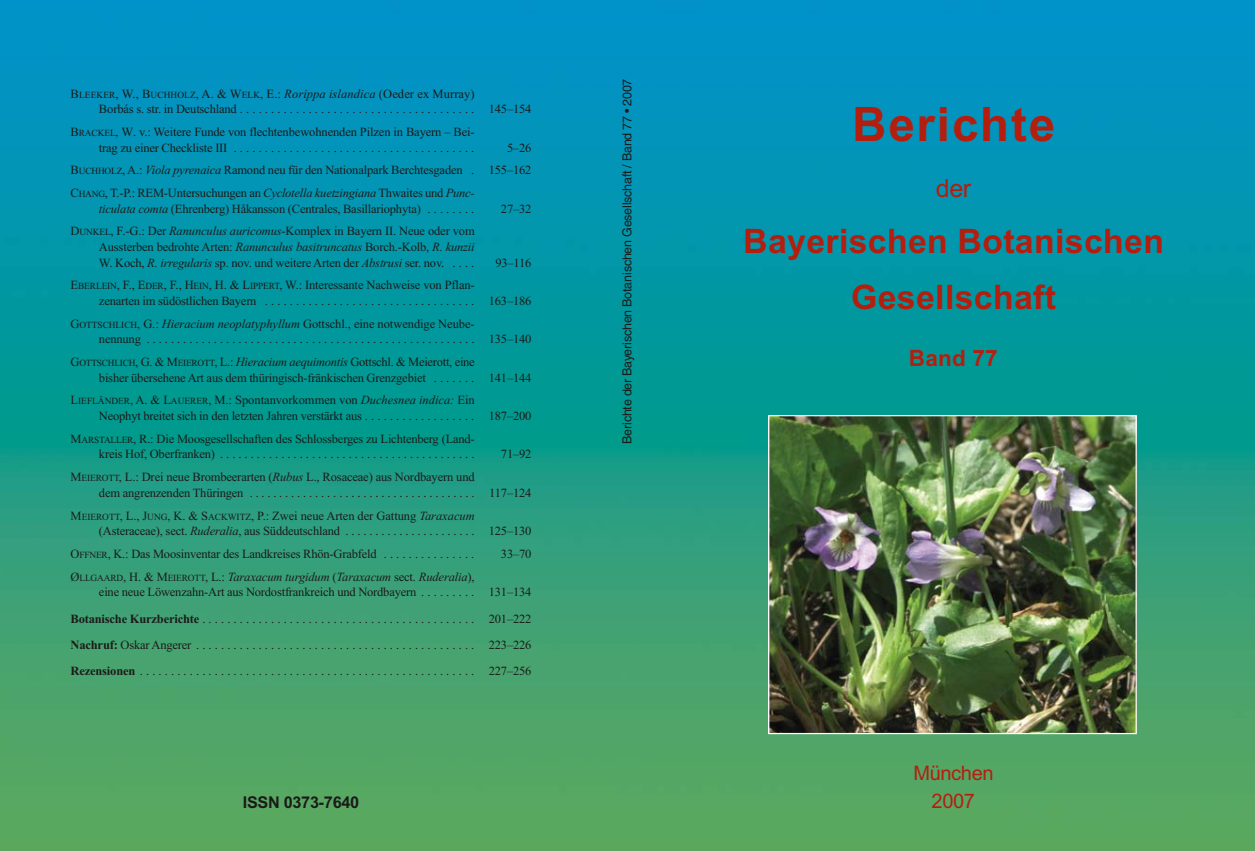
<style>
.page{position:relative;width:1255px;height:851px;background:#fff}
.page>*{position:absolute;margin:0;border:0;box-sizing:border-box;transform-origin:0 0}
.t1{font:700 47.5px "M Arial";letter-spacing:.04em;color:#b41e0f}
.t2{font:700 33.75px/56.2px "M Arial";letter-spacing:.01em;color:#b41e0f;text-align:center}
.t3{font:25px "M Arial";color:#b41e0f}
.t4{font:700 22.5px "M Arial";letter-spacing:.01em;color:#b41e0f}
.t5{font:20px/27.5px "M Arial";letter-spacing:-.015em;color:#b41e0f;text-align:center}
.t6{font:700 16.25px "M Arial";letter-spacing:-.015em;color:#1b1b19}
.t7{font:12.5px/15.6px "Times New Roman";letter-spacing:-.015em;color:#1b1b19;text-align:right}
.t8{font:12.5px "Helvetica";letter-spacing:-.015em;color:#1b1b19}
.s1{font-size:9.38px}
.s2{font-style:italic}
.s3{font-weight:700}
</style>
<div class="page">
<img style="left:0;top:0;width:1254px;height:850px">
<img style="left:770px;top:417px;width:364px;height:315px">
<div style="left:768px;top:415px;width:368px;height:319px;border:1px solid #fff"></div>
<p class="t7" style="left:71px;top:87px;width:405px">B<span class="s1">LEEKER</span>, W., B<span class="s1">UCHHOLZ</span>, A. &amp; W<span class="s1">ELK</span>, E.: <span class="s2">Rorippa islandica</span> (Oeder ex Murray)<br>Borbás s. str. in Deutschland . . . . . . . . . . . . . . . . . . . . . . . . . . . . . . . . . . . . . .</p>
<p class="t7" style="left:71px;top:125px;width:405px">B<span class="s1">RACKEL</span>, W. v.: Weitere Funde von flechtenbewohnenden Pilzen in Bayern – Bei&shy;trag zu einer Checkliste III . . . . . . . . . . . . . . . . . . . . . . . . . . . . . . . . . . . . . . .</p>
<p class="t7" style="left:71px;top:160px;width:405px;line-height:22.8px;text-align:left">B<span class="s1">UCHHOLZ</span>, A.: <span class="s2">Viola pyrenaica</span> Ramond neu für den Nationalpark Berchtesgaden .<br>C<span class="s1">HANG</span>, T.-P.: REM-Untersuchungen an <span class="s2">Cyclotella kuetzingiana</span> Thwaites und <span class="s2">Punc-</span></p>
<p class="t7" style="left:71px;top:198px;width:405px;line-height:22.8px"><span class="s2">ticulata comta</span> (Ehrenberg) Håkansson (Centrales, Basillariophyta) . . . . . . . .<br>D<span class="s1">UNKEL</span>, F.-G.: Der <span class="s2">Ranunculus auricomus</span>-Komplex in Bayern II. Neue oder vom</p>
<p class="t7" style="left:99px;top:240px;width:377px;text-align:left">Aussterben bedrohte Arten: <span class="s2">Ranunculus basitruncatus</span> Borch.-Kolb, <span class="s2">R. kunzii<br></span>W. Koch, <span class="s2">R. irregularis</span> sp. nov. und weitere Arten der <span class="s2">Abstrusi</span> ser. nov. . . . .</p>
<p class="t7" style="left:71px;top:278px;width:405px">E<span class="s1">BERLEIN</span>, F., E<span class="s1">DER</span>, F., H<span class="s1">EIN</span>, H. &amp; L<span class="s1">IPPERT</span>, W.: Interessante Nachweise von Pflan&shy;zenarten im südöstlichen Bayern . . . . . . . . . . . . . . . . . . . . . . . . . . . . . . . . . .</p>
<p class="t7" style="left:71px;top:317px;width:405px">G<span class="s1">OTTSCHLICH</span>, G.: <span class="s2">Hieracium neoplatyphyllum</span> Gottschl., eine notwendige Neube&shy;nennung . . . . . . . . . . . . . . . . . . . . . . . . . . . . . . . . . . . . . . . . . . . . . . . . . . . . . .</p>
<p class="t7" style="left:71px;top:355px;width:405px">G<span class="s1">OTTSCHLICH</span>, G. &amp; M<span class="s1">EIEROTT</span>, L.: <span class="s2">Hieracium aequimontis</span> Gottschl. &amp; Meierott, eine bisher übersehene Art aus dem thüringisch-fränkischen Grenzgebiet . . . . . . .</p>
<p class="t7" style="left:71px;top:393px;width:405px">L<span class="s1">IEFLÄNDER</span>, A. &amp; L<span class="s1">AUERER</span>, M.: Spontanvorkommen von <span class="s2">Duchesnea indica:</span> Ein<br>Neophyt breitet sich in den letzten Jahren verstärkt aus . . . . . . . . . . . . . . . . . .</p>
<p class="t7" style="left:71px;top:432px;width:405px">M<span class="s1">ARSTALLER</span>, R.: Die Moosgesellschaften des Schlossberges zu Lichtenberg (Land&shy;kreis Hof, Oberfranken) . . . . . . . . . . . . . . . . . . . . . . . . . . . . . . . . . . . . . . . . . .</p>
<p class="t7" style="left:71px;top:470px;width:405px">M<span class="s1">EIEROTT</span>, L.: Drei neue Brombeerarten (<span class="s2">Rubus</span> L., Rosaceae) aus Nordbayern und dem angrenzenden Thüringen . . . . . . . . . . . . . . . . . . . . . . . . . . . . . . . . . . . . . .</p>
<p class="t7" style="left:71px;top:508px;width:405px">M<span class="s1">EIEROTT</span>, L., J<span class="s1">UNG</span>, K. &amp; S<span class="s1">ACKWITZ</span>, P.: Zwei neue Arten der Gattung <span class="s2">Taraxacum </span>(Asteraceae), sect. <span class="s2">Ruderalia</span>, aus Süddeutschland . . . . . . . . . . . . . . . . . . . . . .</p>
<p class="t7" style="left:71px;top:543px;width:405px;line-height:22.8px;text-align:left">O<span class="s1">FFNER</span>, K.: Das Moosinventar des Landkreises Rhön-Grabfeld . . . . . . . . . . . . . . .<br>Ø<span class="s1">LLGAARD</span>, H. &amp; M<span class="s1">EIEROTT</span>, L.: <span class="s2">Taraxacum turgidum</span> (<span class="s2">Taraxacum</span> sect. <span class="s2">Ruderalia</span>),</p>
<p class="t7" style="left:71px;top:580px;width:405px;line-height:26.2px;text-align:justify;text-indent:28px">eine neue Löwenzahn-Art aus Nordostfrankreich und Nordbayern . . . . . . . . .<br><span class="s3">Botanische Kurzberichte</span> . . . . . . . . . . . . . . . . . . . . . . . . . . . . . . . . . . . . . . . . . . . .<br><span class="s3">Nachruf:</span> Oskar Angerer . . . . . . . . . . . . . . . . . . . . . . . . . . . . . . . . . . . . . . . . . . . . .<br><span class="s3">Rezensionen</span> . . . . . . . . . . . . . . . . . . . . . . . . . . . . . . . . . . . . . . . . . . . . . . . . . . . . . .</p>
<p class="t7" style="left:489px;top:102px;width:44px">145–154</p>
<p class="t7" style="left:489px;top:137px;width:44px;line-height:22.8px">5–26<br>155–162</p>
<p class="t7" style="left:501px;top:202px;width:32px">27–32</p>
<p class="t7" style="left:495px;top:256px;width:38px">93–116</p>
<p class="t7" style="left:489px;top:294px;width:44px">163–186</p>
<p class="t7" style="left:489px;top:332px;width:44px">135–140</p>
<p class="t7" style="left:489px;top:371px;width:44px">141–144</p>
<p class="t7" style="left:489px;top:409px;width:44px">187–200</p>
<p class="t7" style="left:501px;top:447px;width:32px">71–92</p>
<p class="t7" style="left:489px;top:486px;width:44px">117–124</p>
<p class="t7" style="left:489px;top:520px;width:44px;line-height:22.8px">125–130<br>33–70</p>
<p class="t7" style="left:489px;top:580px;width:44px;line-height:26.2px;text-align:justify">131–134<br>201–222<br>223–226<br>227–256</p>
<h3 class="t6" style="left:243px;top:796px;width:118px">ISSN 0373-7640</h3>
<p class="t8" style="left:622px;top:444px;width:367px;rotate:-90deg">Berichte der Bayerischen Botanischen Gesellschaft / Band 77 • 2007</p>
<h1 class="t1" style="left:852px;top:106px;width:204px">Berichte</h1>
<h3 class="t3" style="left:935px;top:179px;width:37px">der</h3>
<h2 class="t2" style="left:743px;top:216px;width:422px">Bayerischen Botanischen<br>Gesellschaft</h2>
<h3 class="t4" style="left:908px;top:349px;width:90px">Band 77</h3>
<h3 class="t5" style="left:913px;top:761px;width:82px">München<br>2007</h3>
</div>
